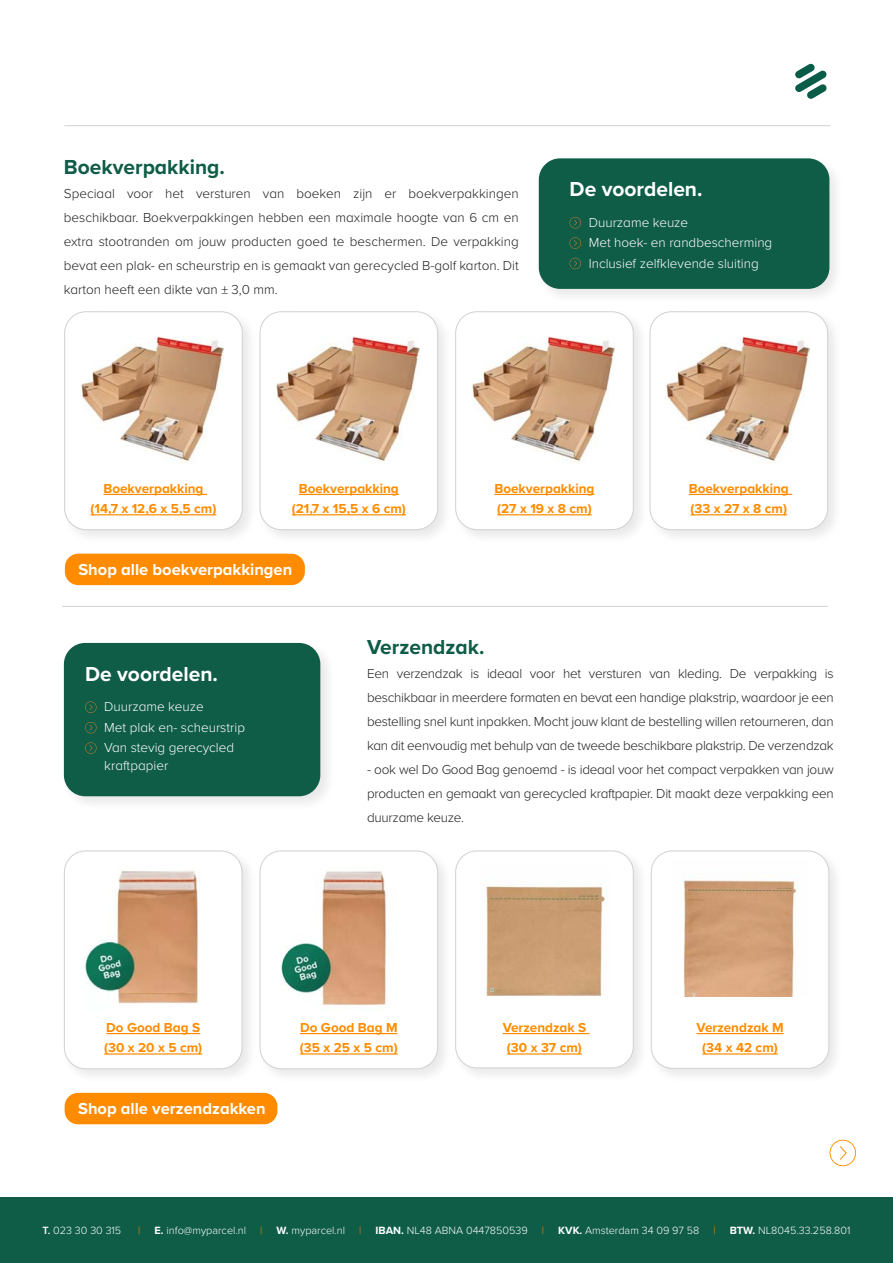
<style>
.page{position:relative;width:893px;height:1263px;background:#fff}
.page>*{position:absolute;margin:0;border:0;box-sizing:border-box;transform-origin:0 0}
.t1{font:700 21px "Proxima Nova";color:#0f5c47}
.t2{font:700 21px "Proxima Nova";color:#fff}
.t3{font:700 16.5px "Proxima Nova";color:#fff}
.t4{font:300 13.5px/24px "Proxima Nova";letter-spacing:-.02em;color:#231f20;text-align:justify}
.t5{font:700 13.5px/20.4px "Proxima Nova";color:#ff8c00;text-align:center}
.t6{font:300 13.5px/18px "Proxima Nova";color:#fff}
.t7{font:300 10.95px "Proxima Nova";color:#fff}
.t8{font:300 10.95px "Proxima Nova";color:#ff8c00}
.s1{font-weight:600}
.s2{font-weight:700}
</style>
<div class="page">
<div style="left:0;top:1197px;width:893px;height:66px;background:#0f5c47"></div>
<svg style="left:830px;top:1140px;width:26px;height:26px"></svg>
<svg style="left:795px;top:64px;width:32px;height:35px"></svg>
<div style="left:452px;top:848px;width:196px;height:235px;background:#231f20;opacity:.1"></div>
<div style="left:456px;top:851px;width:177px;height:217px;background:#fff;border-radius:21px"></div>
<div style="left:455px;top:851px;width:178px;height:217px;border:1px solid #d1d1d1;border-radius:21px"></div>
<hr style="left:503px;top:1033px;width:87px;height:1px;background:#ff8c00">
<hr style="left:507px;top:1053px;width:75px;height:1px;background:#ff8c00">
<img style="left:486px;top:883px;width:119px;height:112px">
<div style="left:257px;top:309px;width:196px;height:236px;background:#231f20;opacity:.1"></div>
<div style="left:260px;top:312px;width:178px;height:218px;background:#fff;border-radius:21px"></div>
<div style="left:260px;top:311px;width:178px;height:219px;border:1px solid #d1d1d1;border-radius:21px"></div>
<hr style="left:299px;top:494px;width:100px;height:1px;background:#ff8c00">
<hr style="left:292px;top:514px;width:114px;height:1px;background:#ff8c00">
<img style="left:276px;top:336px;width:143px;height:128px">
<div style="left:536px;top:155px;width:309px;height:149px;background:#231f20;opacity:.1"></div>
<div style="left:539px;top:158px;width:290px;height:131px;background:#0f5c47;border-radius:21px"></div>
<svg style="left:570px;top:217px;width:11px;height:11px"></svg>
<svg style="left:570px;top:237px;width:11px;height:12px"></svg>
<svg style="left:570px;top:258px;width:11px;height:11px"></svg>
<div style="left:65px;top:554px;width:240px;height:31px;background:#ff8c00;border-radius:14px"></div>
<div style="left:61px;top:639px;width:274px;height:172px;background:#231f20;opacity:.1"></div>
<div style="left:64px;top:643px;width:256px;height:153px;background:#0f5c47;border-radius:21px"></div>
<svg style="left:85px;top:701px;width:11px;height:12px"></svg>
<svg style="left:85px;top:722px;width:11px;height:11px"></svg>
<svg style="left:85px;top:742px;width:11px;height:12px"></svg>
<div style="left:65px;top:1093px;width:212px;height:31px;background:#ff8c00;border-radius:14px"></div>
<div style="left:61px;top:309px;width:196px;height:236px;background:#231f20;opacity:.1"></div>
<div style="left:65px;top:312px;width:177px;height:218px;background:#fff;border-radius:21px"></div>
<div style="left:64px;top:311px;width:178px;height:219px;border:1px solid #d1d1d1;border-radius:21px"></div>
<hr style="left:103px;top:494px;width:104px;height:1px;background:#ff8c00">
<hr style="left:91px;top:514px;width:125px;height:1px;background:#ff8c00">
<img style="left:80px;top:336px;width:144px;height:128px">
<div style="left:647px;top:309px;width:196px;height:236px;background:#231f20;opacity:.1"></div>
<div style="left:650px;top:312px;width:178px;height:218px;background:#fff;border-radius:21px"></div>
<div style="left:650px;top:311px;width:178px;height:219px;border:1px solid #d1d1d1;border-radius:21px"></div>
<hr style="left:689px;top:494px;width:103px;height:1px;background:#ff8c00">
<hr style="left:690px;top:514px;width:97px;height:1px;background:#ff8c00">
<img style="left:665px;top:336px;width:144px;height:128px">
<div style="left:452px;top:309px;width:196px;height:236px;background:#231f20;opacity:.1"></div>
<div style="left:456px;top:312px;width:177px;height:218px;background:#fff;border-radius:21px"></div>
<div style="left:455px;top:311px;width:178px;height:219px;border:1px solid #d1d1d1;border-radius:21px"></div>
<hr style="left:494px;top:494px;width:100px;height:1px;background:#ff8c00">
<hr style="left:497px;top:514px;width:95px;height:1px;background:#ff8c00">
<img style="left:471px;top:336px;width:144px;height:128px">
<div style="left:61px;top:848px;width:196px;height:236px;background:#231f20;opacity:.1"></div>
<div style="left:64px;top:851px;width:178px;height:218px;background:#fff;border-radius:21px"></div>
<div style="left:64px;top:851px;width:178px;height:218px;border:1px solid #d1d1d1;border-radius:21px"></div>
<hr style="left:106px;top:1033px;width:94px;height:1px;background:#ff8c00">
<hr style="left:104px;top:1053px;width:98px;height:1px;background:#ff8c00">
<img style="left:85px;top:870px;width:114px;height:134px">
<div style="left:257px;top:848px;width:196px;height:236px;background:#231f20;opacity:.1"></div>
<div style="left:260px;top:851px;width:178px;height:218px;background:#fff;border-radius:21px"></div>
<div style="left:260px;top:851px;width:178px;height:218px;border:1px solid #d1d1d1;border-radius:21px"></div>
<hr style="left:300px;top:1033px;width:98px;height:1px;background:#ff8c00">
<hr style="left:300px;top:1053px;width:98px;height:1px;background:#ff8c00">
<img style="left:281px;top:871px;width:106px;height:135px">
<hr style="left:62px;top:606px;width:766px;height:1px;background:#d1d1d1">
<hr style="left:64px;top:125px;width:766px;height:1px;background:#d1d1d1">
<div style="left:648px;top:848px;width:196px;height:236px;background:#231f20;opacity:.1"></div>
<div style="left:651px;top:851px;width:178px;height:217px;background:#fff;border-radius:21px"></div>
<div style="left:651px;top:851px;width:178px;height:217px;border:1px solid #d1d1d1;border-radius:21px"></div>
<hr style="left:697px;top:1033px;width:87px;height:1px;background:#ff8c00">
<hr style="left:702px;top:1053px;width:76px;height:1px;background:#ff8c00">
<img style="left:683px;top:880px;width:115px;height:117px">
<p class="t1" style="left:64px;top:151px;width:162px">Boekverpakking.</p>
<p class="t4" style="left:64px;top:181px;width:456px">Speciaal voor het versturen van boeken zijn er boekverpakkingen beschikbaar. Boekverpakkingen hebben een maximale hoogte van 6 cm en extra stootranden om jouw producten goed te beschermen. De verpakking bevat een plak- en scheurstrip en is gemaakt van gerecycled B-golf karton. Dit karton heeft een dikte van ± 3,0 mm.</p>
<p class="t2" style="left:570px;top:173px;width:134px">De voordelen.</p>
<p class="t6" style="left:589px;top:213px;width:101px">Duurzame keuze</p>
<p class="t6" style="left:589px;top:233px;width:185px">Met hoek- en randbescherming</p>
<p class="t6" style="left:589px;top:253px;width:171px">Inclusief zelfklevende sluiting</p>
<p class="t5" style="left:91px;top:477px;width:127px">Boekverpakking (14,7 x 12,6 x 5,5 cm)</p>
<p class="t5" style="left:689px;top:477px;width:102px;text-align:left">Boekverpakking (33 x 27 x 8 cm)</p>
<p class="t5" style="left:292px;top:477px;width:116px">Boekverpakking (21,7 x 15,5 x 6 cm)</p>
<p class="t5" style="left:494px;top:477px;width:102px;text-align:left">Boekverpakking (27 x 19 x 8 cm)</p>
<p class="t3" style="left:78px;top:557px;width:215px">Shop alle boekverpakkingen</p>
<p class="t2" style="left:85px;top:658px;width:134px">De voordelen.</p>
<p class="t6" style="left:104px;top:697px;width:101px">Duurzame keuze</p>
<p class="t6" style="left:104px;top:718px;width:142px">Met plak en- scheurstrip</p>
<p class="t6" style="left:104px;top:738px;width:131px">Van stevig gerecycled kraftpapier</p>
<p class="t1" style="left:367px;top:631px;width:119px">Verzendzak.</p>
<p class="t4" style="left:367px;top:661px;width:468px">Een verzendzak is ideaal voor het versturen van kleding. De verpakking is beschikbaar in meerdere formaten en bevat een handige plakstrip, waardoor je een bestelling snel kunt inpakken. Mocht jouw klant de bestelling willen retourneren, dan kan dit eenvoudig met behulp van de tweede beschikbare plakstrip. De verzendzak</p>
<p class="t4" style="left:367px;top:757px;width:468px">- ook wel Do Good Bag genoemd - is ideaal voor het compact verpakken van jouw producten en gemaakt van gerecycled kraftpapier. Dit maakt deze verpakking een duurzame keuze.</p>
<p class="t5" style="left:106px;top:1017px;width:96px">Do Good Bag S</p>
<p class="t5" style="left:104px;top:1037px;width:100px">(30 x 20 x 5 cm)</p>
<p class="t3" style="left:78px;top:1096px;width:189px">Shop alle verzendzakken</p>
<p class="t5" style="left:300px;top:1017px;width:99px">Do Good Bag M</p>
<p class="t5" style="left:300px;top:1037px;width:99px">(35 x 25 x 5 cm)</p>
<p class="t5" style="left:503px;top:1017px;width:85px">Verzendzak S</p>
<p class="t5" style="left:507px;top:1037px;width:77px">(30 x 37 cm)</p>
<p class="t5" style="left:697px;top:1017px;width:89px">Verzendzak M</p>
<p class="t5" style="left:702px;top:1037px;width:77px">(34 x 42 cm)</p>
<p class="t7" style="left:43px;top:1222px;width:80px"><span class="s1">T.</span> 023 30 30 315</p>
<p class="t8" style="left:138px;top:1222px;width:4px">|</p>
<p class="t7" style="left:155px;top:1222px;width:93px"><span class="s2">E.</span> info@myparcel.nl</p>
<p class="t8" style="left:260px;top:1222px;width:4px">|</p>
<p class="t7" style="left:277px;top:1222px;width:70px"><span class="s2">W.</span> myparcel.nl</p>
<p class="t8" style="left:359px;top:1222px;width:4px">|</p>
<p class="t7" style="left:376px;top:1222px;width:154px"><span class="s2">IBAN.</span> NL48 ABNA 0447850539</p>
<p class="t8" style="left:542px;top:1222px;width:4px">|</p>
<p class="t7" style="left:558px;top:1222px;width:143px"><span class="s2">KVK.</span> Amsterdam 34 09 97 58</p>
<p class="t8" style="left:713px;top:1222px;width:4px">|</p>
<p class="t7" style="left:730px;top:1222px;width:122px"><span class="s2">BTW.</span> NL8045.33.258.801</p>
</div>
